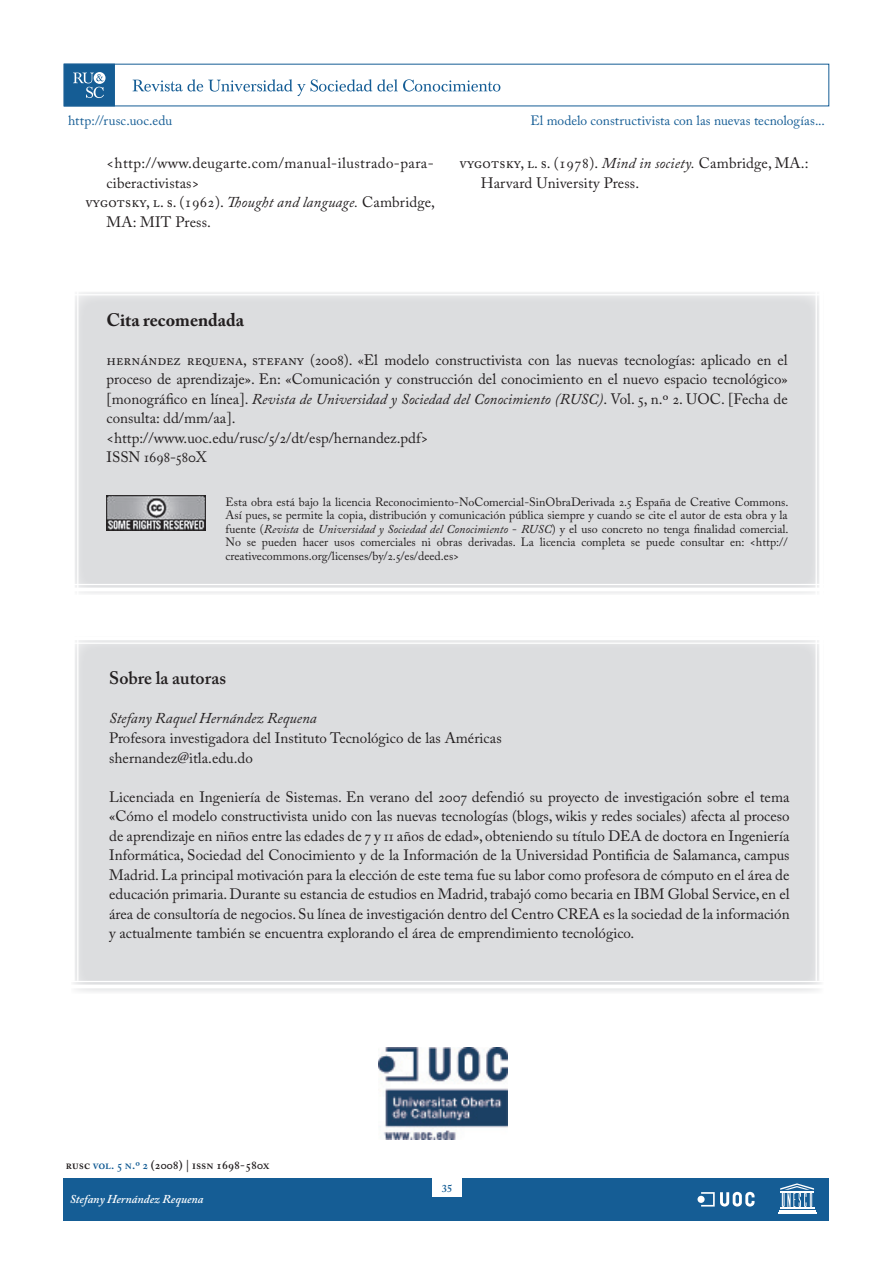
<style>
.page{position:relative;width:893px;height:1263px;background:#fff}
.page>*{position:absolute;margin:0;border:0;box-sizing:border-box;transform-origin:0 0}
.CITARECOMENADA_I_SOB{font:700 18px "Adobe Caslon Pro";color:#231f20}
.CITARECOMENADA_I_SOB-2{font:600 18px "Adobe Caslon Pro";color:#231f20}
.TEXTCITARECOMENADA_I{font:15px/19.5px "Adobe Caslon Pro";color:#231f20;text-align:justify}
.BIBLIOGRAFIA{font:15px/19.5px "Adobe Caslon Pro";letter-spacing:.01em;color:#231f20}
.BIBLIOGRAFIA-2{font:15px/19.5px "Adobe Caslon Pro";letter-spacing:.03em;color:#231f20}
.TEXTCITARECOMENADA_I-2{font:italic 15px "Adobe Caslon Pro";color:#231f20}
.t1{font:13.5px "Adobe Caslon Pro";letter-spacing:.005em;color:#155d95}
.TEXTCREATIVECOMMON{font:12px/13.5px "Adobe Caslon Pro";color:#231f20;text-align:justify}
.t2{font:600 12px "Adobe Caslon Pro";color:#231f20}
.t3{font:italic 600 12px "Adobe Caslon Pro";color:#fff}
.t4{font:600 10.5px "Adobe Caslon Pro";color:#155d95}
.s1{font-style:italic}
.s2{color:#155d95}
</style>
<div class="page">
<div style="left:71px;top:290px;width:752px;height:305px;background:#dcdddf"></div>
<hr style="left:77px;top:286px;width:1px;height:341px;background:#fff">
<hr style="left:71px;top:286px;width:4px;height:341px;background:#fff">
<hr style="left:65px;top:584px;width:775px;height:1px;background:#fff">
<hr style="left:65px;top:588px;width:775px;height:3px;background:#fff">
<hr style="left:816px;top:255px;width:1px;height:342px;background:#fff">
<hr style="left:819px;top:255px;width:4px;height:342px;background:#fff">
<hr style="left:65px;top:294px;width:776px;height:1px;background:#fff">
<hr style="left:65px;top:288px;width:776px;height:4px;background:#fff">
<img style="left:107px;top:495px;width:99px;height:35px">
<div style="left:71px;top:636px;width:752px;height:358px;background:#dcdddf"></div>
<hr style="left:77px;top:634px;width:1px;height:347px;background:#fff">
<hr style="left:71px;top:634px;width:4px;height:347px;background:#fff">
<hr style="left:65px;top:981px;width:775px;height:1px;background:#fff">
<hr style="left:65px;top:985px;width:775px;height:3px;background:#fff">
<hr style="left:816px;top:628px;width:1px;height:353px;background:#fff">
<hr style="left:819px;top:628px;width:4px;height:353px;background:#fff">
<hr style="left:65px;top:642px;width:776px;height:2px;background:#fff">
<hr style="left:65px;top:636px;width:776px;height:4px;background:#fff">
<div style="left:64px;top:1178px;width:765px;height:42px;background:#155d95"></div>
<hr style="left:780px;top:1207px;width:34px;height:2px;background:#fff">
<hr style="left:779px;top:1210px;width:36px;height:1px;background:#fff">
<hr style="left:778px;top:1212px;width:39px;height:1px;background:#fff">
<svg style="left:780px;top:1183px;width:34px;height:24px"></svg>
<div style="left:697px;top:1196px;width:8px;height:7px;background:#fff;border-radius:50%"></div>
<svg style="left:701px;top:1192px;width:53px;height:14px"></svg>
<div style="left:432px;top:1159px;width:30px;height:37px;background:#fff"></div>
<div style="left:64px;top:64px;width:51px;height:42px;background:#155d95"></div>
<svg style="left:94px;top:72px;width:12px;height:12px"></svg>
<svg style="left:73px;top:73px;width:31px;height:25px"></svg>
<svg style="left:133px;top:79px;width:367px;height:17px"></svg>
<img style="left:378px;top:1047px;width:130px;height:92px">
<p class="t1" style="left:68px;top:112px;width:106px">http://rusc.uoc.edu</p>
<p class="BIBLIOGRAFIA-2" style="left:107px;top:153px;width:329px">&lt;http://www.deugarte.com/manual-ilustrado-para&shy;ciberactivistas&gt;</p>
<p class="BIBLIOGRAFIA" style="left:107px;top:192px;width:330px;text-indent:-21px">vygotsky, l. s. (1962). <span class="s1">Thought and language.</span> Cambridge,<br>MA: MIT Press.</p>
<p class="t1" style="left:530px;top:112px;width:296px">El modelo constructivista con las nuevas tecnologías...</p>
<p class="BIBLIOGRAFIA" style="left:481px;top:153px;width:329px;text-indent:-21px">vygotsky, l. s. (1978). <span class="s1">Mind in society.</span> Cambridge, MA.:<br>Harvard University Press.</p>
<p class="CITARECOMENADA_I_SOB" style="left:107px;top:309px;width:139px">Cita recomendada</p>
<p class="TEXTCITARECOMENADA_I" style="left:107px;top:350px;width:683px">hernández requena, stefany (2008). «El modelo constructivista con las nuevas tecnologías: aplicado en el proceso de aprendizaje». En: «Comunicación y construcción del conocimiento en el nuevo espacio tecnológico» [monográfico en línea]. <span class="s1">Revista de Universidad y Sociedad del Conocimiento (RUSC)</span>. Vol. 5, n.º 2. UOC. [Fecha de consulta: dd/mm/aa].</p>
<p class="TEXTCITARECOMENADA_I" style="left:107px;top:428px;width:323px">&lt;http://www.uoc.edu/rusc/5/2/dt/esp/hernandez.pdf&gt;</p>
<p class="TEXTCITARECOMENADA_I" style="left:107px;top:447px;width:102px">ISSN 1698-580X</p>
<p class="TEXTCREATIVECOMMON" style="left:226px;top:495px;width:564px">Esta obra está bajo la licencia Reconocimiento-NoComercial-SinObraDerivada 2.5 España de Creative Commons.<br>Así pues, se permite la copia, distribución y comunicación pública siempre y cuando se cite el autor de esta obra y la fuente (<span class="s1">Revista</span> de <span class="s1">Universidad y Sociedad del Conocimiento</span> - <span class="s1">RUSC</span>) y el uso concreto no tenga finalidad comercial.<br>No se pueden hacer usos comerciales ni obras derivadas. La licencia completa se puede consultar en: &lt;http:// creativecommons.org/licenses/by/2.5/es/deed.es&gt;</p>
<p class="CITARECOMENADA_I_SOB-2" style="left:109px;top:668px;width:118px">Sobre la autoras</p>
<p class="TEXTCITARECOMENADA_I-2" style="left:109px;top:709px;width:209px">Stefany Raquel Hernández Requena</p>
<p class="TEXTCITARECOMENADA_I" style="left:109px;top:728px;width:394px">Profesora investigadora del Instituto Tecnológico de las Américas</p>
<p class="TEXTCITARECOMENADA_I" style="left:109px;top:747px;width:145px">shernandez@itla.edu.do</p>
<p class="TEXTCITARECOMENADA_I" style="left:109px;top:786px;width:682px">Licenciada en Ingeniería de Sistemas. En verano del 2007 defendió su proyecto de investigación sobre el tema «Cómo el modelo constructivista unido con las nuevas tecnologías (blogs, wikis y redes sociales) afecta al proceso de aprendizaje en niños entre las edades de 7 y 11 años de edad», obteniendo su título DEA de doctora en Ingeniería Informática, Sociedad del Conocimiento y de la Información de la Universidad Pontificia de Salamanca, campus Madrid. La principal motivación para la elección de este tema fue su labor como profesora de cómputo en el área de educación primaria. Durante su estancia de estudios en Madrid, trabajó como becaria en IBM Global Service, en el área de consultoría de negocios. Su línea de investigación dentro del Centro CREA es la sociedad de la información y actualmente también se encuentra explorando el área de emprendimiento tecnológico.</p>
<p class="t2" style="left:66px;top:1157px;width:205px">rusc <span class="s2">vol. 5 n.º 2</span> (2008) | issn 1698-580x</p>
<p class="t3" style="left:70px;top:1192px;width:135px">Stefany Hernández Requena</p>
<p class="t4" style="left:442px;top:1182px;width:12px">35</p>
</div>
